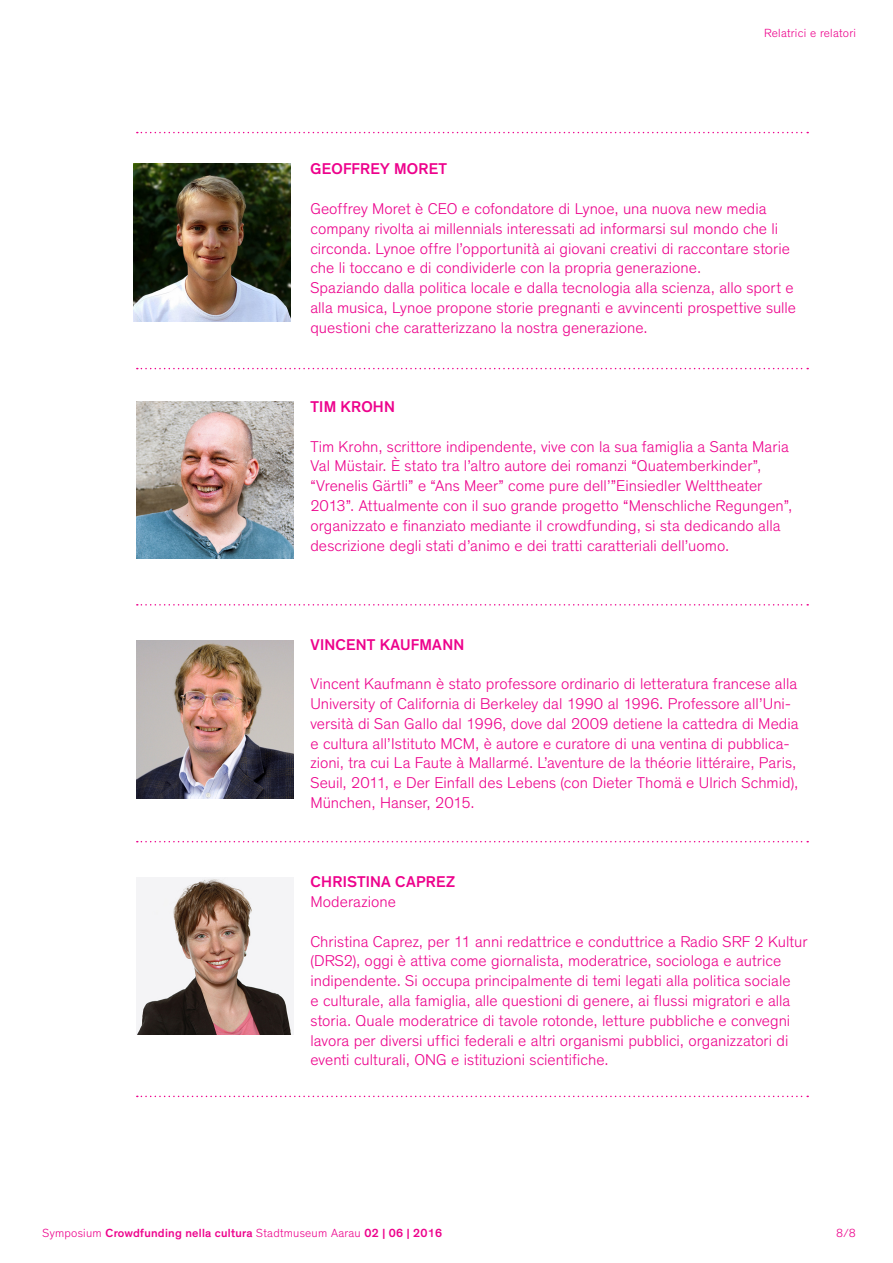
<style>
.page{position:relative;width:893px;height:1263px;background:#fff}
.page>*{position:absolute;margin:0;border:0;box-sizing:border-box;transform-origin:0 0}
.t1{font:300 15.9px/19.8px "Theinhardt";color:#ed028c}
.t2{font:500 15.9px "Theinhardt";letter-spacing:.015em;color:#ed028c}
.t3{font:500 12px "Theinhardt";letter-spacing:.02em;color:#ed028c}
.t4{font:300 12px "Theinhardt";letter-spacing:.02em;color:#ed028c}
.s1{font-weight:300}
</style>
<div class="page">
<img style="left:136px;top:401px;width:157px;height:157px">
<img style="left:136px;top:641px;width:157px;height:157px">
<img style="left:134px;top:164px;width:157px;height:157px">
<svg style="left:137px;top:132px;width:671px;height:1px"></svg>
<svg style="left:137px;top:368px;width:671px;height:1px"></svg>
<svg style="left:137px;top:604px;width:671px;height:1px"></svg>
<svg style="left:137px;top:841px;width:671px;height:1px"></svg>
<svg style="left:137px;top:1096px;width:671px;height:1px"></svg>
<img style="left:136px;top:877px;width:157px;height:158px">
<p class="t4" style="left:764px;top:26px;width:93px">Relatrici e relatori</p>
<p class="t2" style="left:310px;top:160px;width:138px">GEOFFREY MORET</p>
<p class="t1" style="left:310px;top:199px;width:487px">Geoffrey Moret è CEO e cofondatore di Lynoe, una nuova new media company rivolta ai millennials interessati ad informarsi sul mondo che li circonda. Lynoe offre l’opportunità ai giovani creativi di raccontare storie che li toccano e di condividerle con la propria generazione.<br>Spaziando dalla politica locale e dalla tecnologia alla scienza, allo sport e alla musica, Lynoe propone storie pregnanti e avvincenti prospettive sulle questioni che caratterizzano la nostra generazione.</p>
<p class="t2" style="left:310px;top:397px;width:86px">TIM KROHN</p>
<p class="t1" style="left:310px;top:437px;width:483px">Tim Krohn, scrittore indipendente, vive con la sua famiglia a Santa Maria Val Müstair. È stato tra l’altro autore dei romanzi “Quatemberkinder”, “Vrenelis Gärtli” e “Ans Meer” come pure dell’”Einsiedler Welttheater 2013”. Attualmente con il suo grande progetto “Menschliche Regungen”, organizzato e finanziato mediante il crowdfunding, si sta dedicando alla descrizione degli stati d’animo e dei tratti caratteriali dell’uomo.</p>
<p class="t2" style="left:310px;top:635px;width:155px">VINCENT KAUFMANN</p>
<p class="t1" style="left:310px;top:674px;width:490px">Vincent Kaufmann è stato professore ordinario di letteratura francese alla University of California di Berkeley dal 1990 al 1996. Professore all’Uni&shy;versità di San Gallo dal 1996, dove dal 2009 detiene la cattedra di Media e cultura all’Istituto MCM, è autore e curatore di una ventina di pubblica&shy;zioni, tra cui La Faute à Mallarmé. L’aventure de la théorie littéraire, Paris, Seuil, 2011, e Der Einfall des Lebens (con Dieter Thomä e Ulrich Schmid), München, Hanser, 2015.</p>
<p class="t2" style="left:310px;top:872px;width:146px">CHRISTINA CAPREZ</p>
<p class="t1" style="left:310px;top:892px;width:87px">Moderazione</p>
<p class="t1" style="left:310px;top:932px;width:499px">Christina Caprez, per 11 anni redattrice e conduttrice a Radio SRF 2 Kultur (DRS2), oggi è attiva come giornalista, moderatrice, sociologa e autrice indipendente. Si occupa principalmente di temi legati alla politica sociale<br>e culturale, alla famiglia, alle questioni di genere, ai flussi migratori e alla storia. Quale moderatrice di tavole rotonde, letture pubbliche e convegni lavora per diversi uffici federali e altri organismi pubblici, organizzatori di eventi culturali, ONG e istituzioni scientifiche.</p>
<p class="t3" style="left:43px;top:1226px;width:401px"><span class="s1">Symposium</span> Crowdfunding nella cultura <span class="s1">Stadtmuseum Aarau</span> 02 | 06 | 2016</p>
<p class="t4" style="left:836px;top:1226px;width:21px">8/8</p>
</div>
